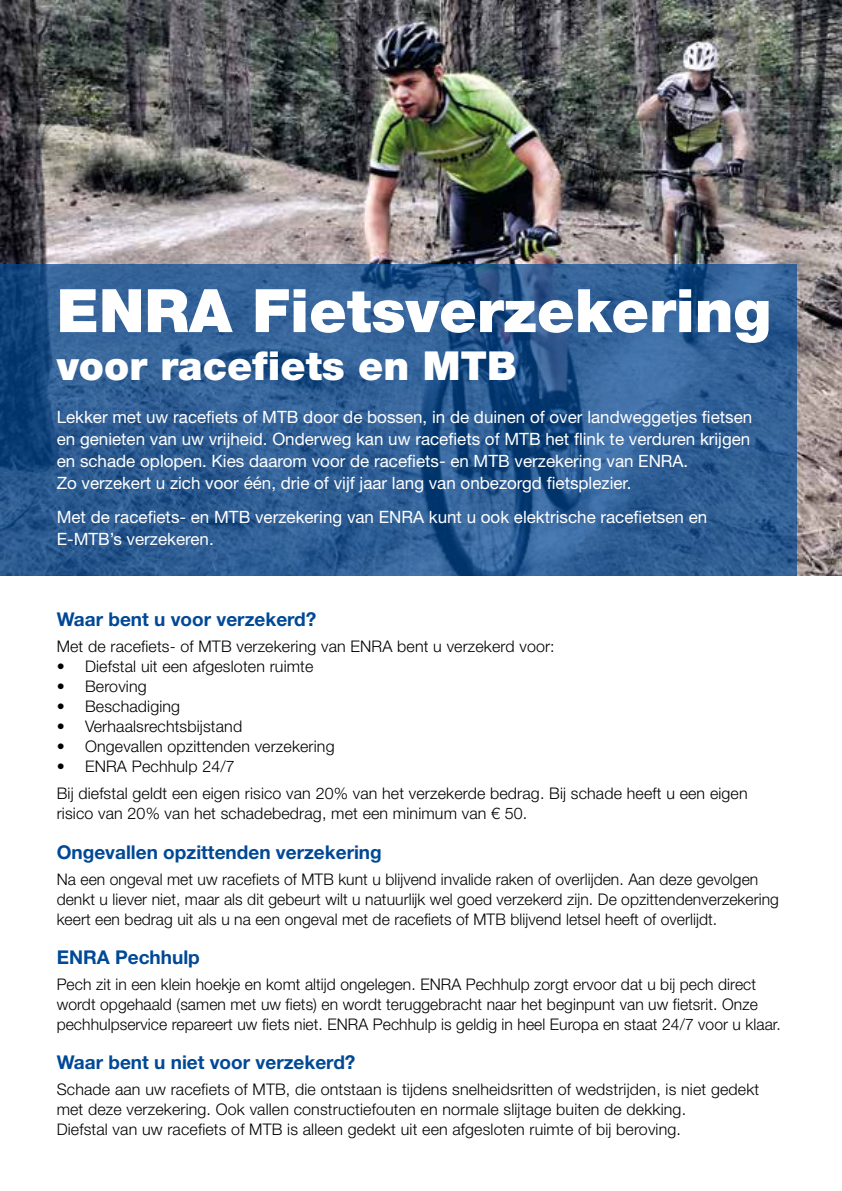
<style>
.page{position:relative;width:842px;height:1191px;background:#fff}
.page>*{position:absolute;margin:0;border:0;box-sizing:border-box;transform-origin:0 0}
.t1{font:900 60px "Helvetica Neue LT Std";color:#fff}
.t2{font:900 40px "Helvetica Neue LT Std";color:#fff}
.t3{font:700 19px "Helvetica Neue LT Std";color:#004996}
.t4{font:17px/22px "Helvetica Neue LT Std";color:#fff}
.t5{font:300 16px/20px "Helvetica Neue LT Std";letter-spacing:.01em;color:#000}
</style>
<div class="page">
<img style="left:0;top:0;width:842px;height:575px">
<svg style="left:0;top:264px;width:797px;height:311px;background:#2b5b92"></svg>
<h1 class="t1" style="left:57px;top:275px;width:716px">ENRA Fietsverzekering</h1>
<h2 class="t2" style="left:57px;top:342px;width:462px">voor racefiets en MTB</h2>
<p class="t4" style="left:57px;top:406px;width:697px">Lekker met uw racefiets of MTB door de bossen, in de duinen of over landweggetjes fietsen en genieten van uw vrijheid. Onderweg kan uw racefiets of MTB het flink te verduren krijgen en schade oplopen. Kies daarom voor de racefiets- en MTB verzekering van ENRA.<br>Zo verzekert u zich voor één, drie of vijf jaar lang van onbezorgd fietsplezier.</p>
<p class="t4" style="left:57px;top:505px;width:652px">Met de racefiets- en MTB verzekering van ENRA kunt u ook elektrische racefietsen en<br>E-MTB’s verzekeren.</p>
<p class="t3" style="left:57px;top:608px;width:261px">Waar bent u voor verzekerd?</p>
<p class="t5" style="left:57px;top:636px;width:500px">Met de racefiets- of MTB verzekering van ENRA bent u verzekerd voor:</p>
<p class="t5" style="left:57px;top:656px;width:258px">• Diefstal uit een afgesloten ruimte</p>
<p class="t5" style="left:57px;top:676px;width:91px">• Beroving</p>
<p class="t5" style="left:57px;top:696px;width:125px">• Beschadiging</p>
<p class="t5" style="left:57px;top:716px;width:187px">• Verhaalsrechtsbijstand</p>
<p class="t5" style="left:57px;top:736px;width:279px">• Ongevallen opzittenden verzekering</p>
<p class="t5" style="left:57px;top:752px;width:692px;line-height:27.4px">• ENRA Pechhulp 24/7<br>Bij diefstal geldt een eigen risico van 20% van het verzekerde bedrag. Bij schade heeft u een eigen</p>
<p class="t5" style="left:57px;top:803px;width:472px">risico van 20% van het schadebedrag, met een minimum van € 50.</p>
<p class="t3" style="left:57px;top:840px;width:327px">Ongevallen opzittenden verzekering</p>
<p class="t5" style="left:57px;top:868px;width:724px">Na een ongeval met uw racefiets of MTB kunt u blijvend invalide raken of overlijden. Aan deze gevolgen denkt u liever niet, maar als dit gebeurt wilt u natuurlijk wel goed verzekerd zijn. De opzittendenverzekering keert een bedrag uit als u na een ongeval met de racefiets of MTB blijvend letsel heeft of overlijdt.</p>
<p class="t3" style="left:57px;top:945px;width:145px">ENRA Pechhulp</p>
<p class="t5" style="left:57px;top:973px;width:726px">Pech zit in een klein hoekje en komt altijd ongelegen. ENRA Pechhulp zorgt ervoor dat u bij pech direct wordt opgehaald (samen met uw fiets) en wordt teruggebracht naar het beginpunt van uw fietsrit. Onze pechhulpservice repareert uw fiets niet. ENRA Pechhulp is geldig in heel Europa en staat 24/7 voor u klaar.</p>
<p class="t3" style="left:57px;top:1050px;width:300px">Waar bent u niet voor verzekerd?</p>
<p class="t5" style="left:57px;top:1078px;width:704px">Schade aan uw racefiets of MTB, die ontstaan is tijdens snelheidsritten of wedstrijden, is niet gedekt met deze verzekering. Ook vallen constructiefouten en normale slijtage buiten de dekking.<br>Diefstal van uw racefiets of MTB is alleen gedekt uit een afgesloten ruimte of bij beroving.</p>
</div>
